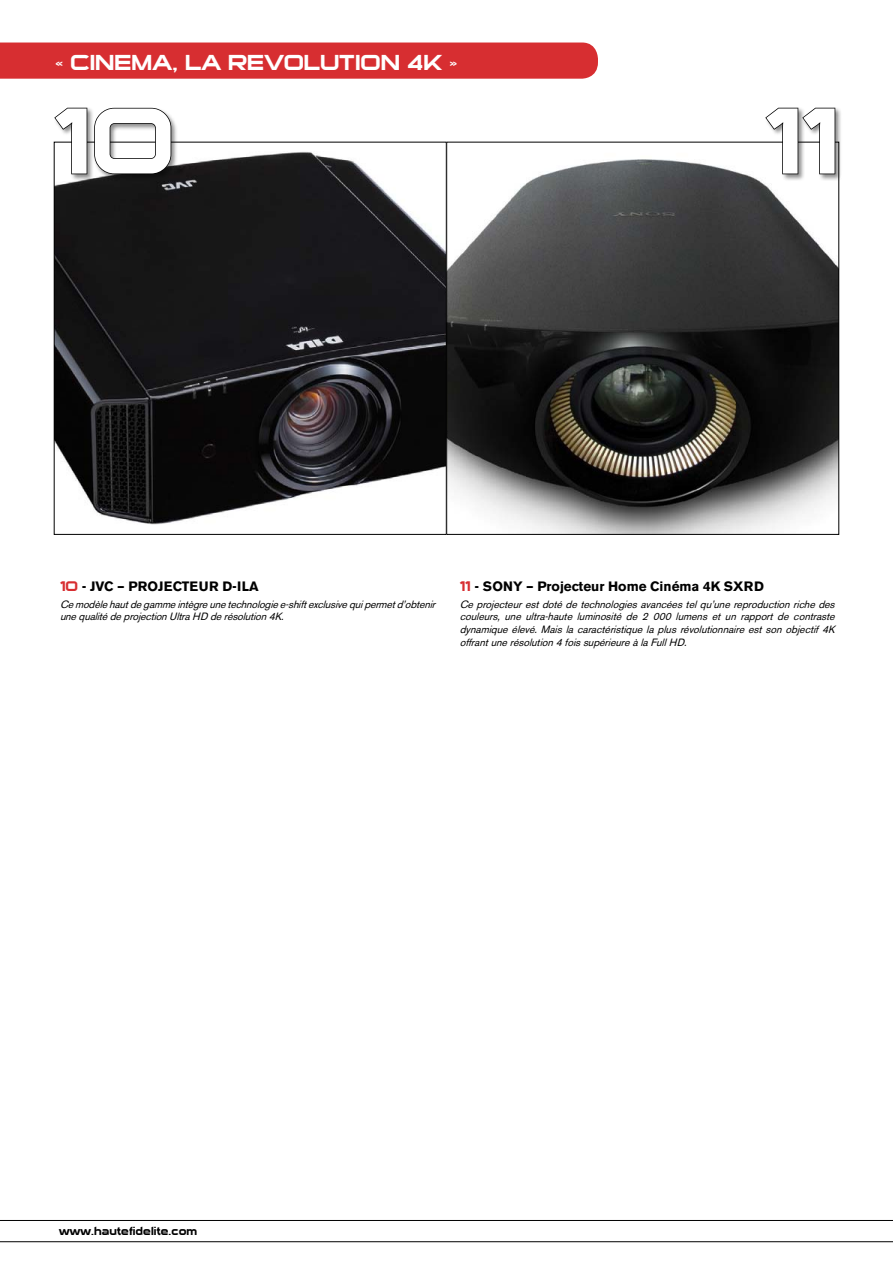
<style>
.page{position:relative;width:893px;height:1263px;background:#fff}
.page>*{position:absolute;margin:0;border:0;box-sizing:border-box;transform-origin:0 0}
.t1{font:90px "Sui Generis";color:#fff}
.t2{font:21px "Sui Generis";color:#fff}
.t3{font:700 13.5px "Akzidenz Grotesk BE";color:#000}
.t4{font:italic 10.5px/12.6px "Akzidenz Grotesk BE";color:#000}
.t5{font:10.5px "Sui Generis";letter-spacing:.01em;color:#000}
.s1{font-family:"Sui Generis";font-weight:400;color:#d72e31}
</style>
<div class="page">
<hr style="left:0;top:1220px;width:893px;height:1px;background:#000">
<hr style="left:0;top:1241px;width:893px;height:1px;background:#000">
<div style="left:0;top:43px;width:598px;height:36px;background:#d72e31"></div>
<img style="left:56px;top:152px;width:388px;height:373px">
<img style="left:448px;top:159px;width:389px;height:374px">
<div style="left:53px;top:107px;width:125px;height:74px;background:#000;opacity:.45"></div>
<svg style="left:53px;top:107px;width:119px;height:68px"></svg>
<div style="left:764px;top:107px;width:78px;height:74px;background:#000;opacity:.45"></div>
<svg style="left:760px;top:107px;width:76px;height:68px"></svg>
<p class="t2" style="left:55px;top:51px;width:404px">« CINEMA, LA REVOLUTION 4K »</p>
<p class="t1" style="left:54px;top:94px;width:122px">10</p>
<p class="t1" style="left:765px;top:94px;width:75px">11</p>
<p class="t3" style="left:60px;top:578px;width:200px"><span class="s1">10</span> - JVC – PROJECTEUR D-ILA</p>
<p class="t4" style="left:60px;top:598px;width:380px">Cemodèlehautdegammeintègreunetechnologiee-shiftexclusivequipermetd’obtenir unequalitédeprojectionUltraHD derésolution4K.</p>
<p class="t3" style="left:460px;top:578px;width:306px"><span class="s1">11</span> - SONY – Projecteur Home Cinéma 4K SXRD</p>
<p class="t4" style="left:460px;top:598px;width:380px;text-align:justify">Ceprojecteurestdotédetechnologiesavancéestelqu’unereproductionrichedes couleurs, une ultra-haute luminosité de 2 000 lumens et un rapport de contraste dynamique élevé. Mais la caractéristique la plus révolutionnaire est son objectif 4K offrantunerésolution4foissupérieureàlaFullHD.</p>
<p class="t5" style="left:59px;top:1225px;width:140px">www.hautefidelite.com</p>
</div>
